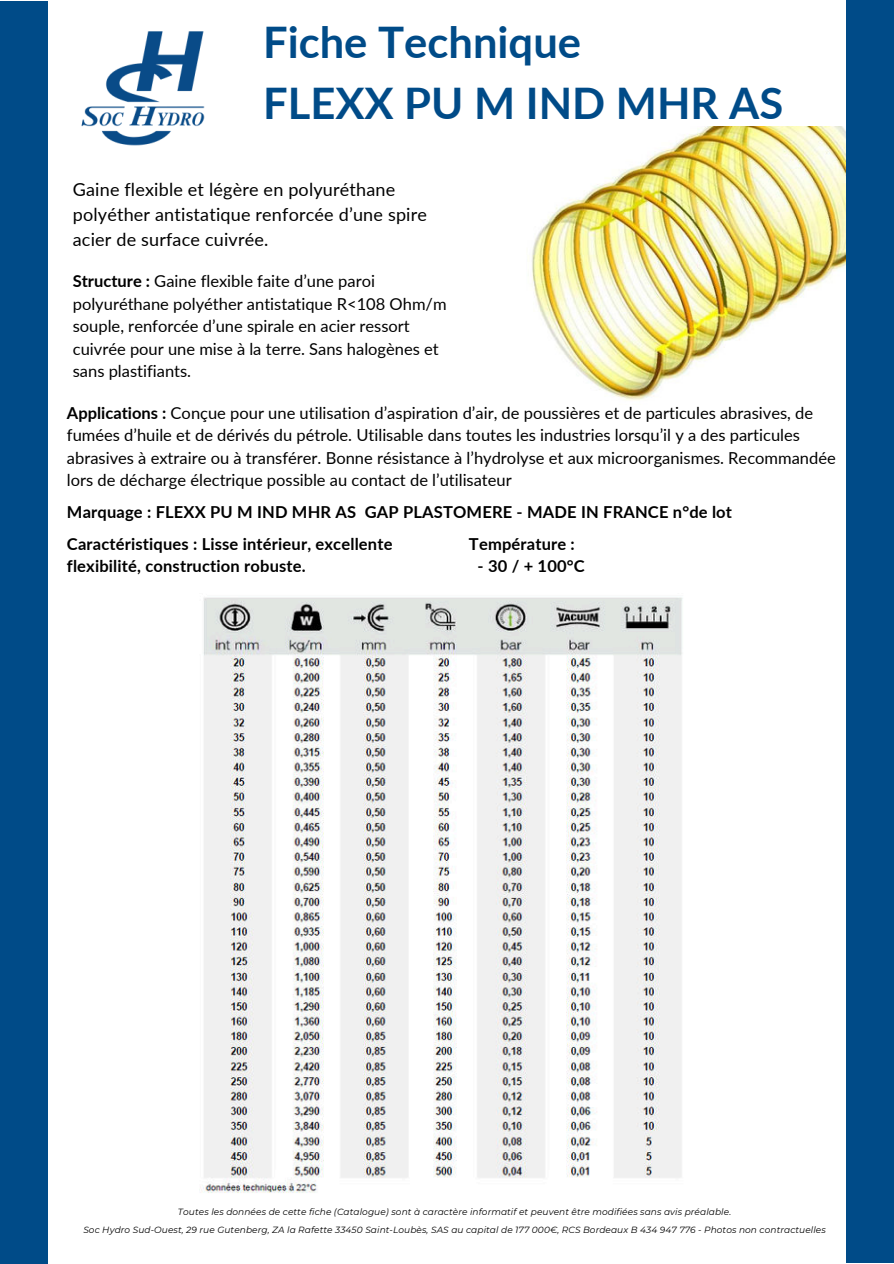
<style>
.page{position:relative;width:894px;height:1264px;background:#fff}
.page>*{position:absolute;margin:0;border:0;box-sizing:border-box;transform-origin:0 0}
.t1{font:700 43.5px/60.8px "Lato";color:#004b88}
.t2{font:18px/24.8px "Lato";letter-spacing:.01em;color:#000}
.t3{font:16.5px/22.5px "Lato";color:#000}
.t4{font:700 16.5px/31.7px "Lato";letter-spacing:.01em;color:#000}
.t5{font:italic 9px/18px "Montserrat";letter-spacing:.01em;color:#000;text-align:center}
.s1{font-weight:700}
</style>
<div class="page">
<img style="left:81px;top:31px;width:124px;height:115px">
<div style="left:0;top:1px;width:48px;height:1262px;background:#004b88"></div>
<div style="left:845px;top:0;width:48px;height:1262px;background:#004b88"></div>
<img style="left:203px;top:597px;width:480px;height:596px">
<img style="left:532px;top:126px;width:313px;height:274px">
<h1 class="t1" style="left:263px;top:10px;width:521px">Fiche Technique<br>FLEXX PU M IND MHR AS</h1>
<p class="t2" style="left:73px;top:176px;width:355px">Gaine flexible et légère en polyuréthane polyéther antistatique renforcée d’une spire acier de surface cuivrée.</p>
<p class="t3" style="left:73px;top:269px;width:375px"><span class="s1">Structure :</span> Gaine flexible faite d’une paroi polyuréthane polyéther antistatique R&lt;108 Ohm/m souple, renforcée d’une spirale en acier ressort cuivrée pour une mise à la terre. Sans halogènes et sans plastifiants.</p>
<p class="t3" style="left:67px;top:401px;width:770px"><span class="s1">Applications :</span> Conçue pour une utilisation d’aspiration d’air, de poussières et de particules abrasives, de fumées d’huile et de dérivés du pétrole. Utilisable dans toutes les industries lorsqu’il y a des particules abrasives à extraire ou à transférer. Bonne résistance à l’hydrolyse et aux microorganismes. Recommandée lors de décharge électrique possible au contact de l’utilisateur</p>
<p class="t4" style="left:469px;top:495px;width:264px;text-indent:-402px">Marquage : FLEXX PU M IND MHR AS GAP PLASTOMERE - MADE IN FRANCE n°de lot<br>Température :</p>
<p class="t4" style="left:477px;top:550px;width:109px">- 30 / + 100°C</p>
<p class="t4" style="left:67px;top:532px;width:327px;line-height:22.5px">Caractéristiques : Lisse intérieur, excellente flexibilité, construction robuste.</p>
<p class="t5" style="left:83px;top:1202px;width:743px">Toutes les données de cette fiche (Catalogue) sont à caractère informatif et peuvent être modifiées sans avis préalable.<br>Soc Hydro Sud-Ouest, 29 rue Gutenberg, ZA la Rafette 33450 Saint-Loubès, SAS au capital de 177 000€, RCS Bordeaux B 434 947 776 - Photos non contractuelles</p>
</div>
